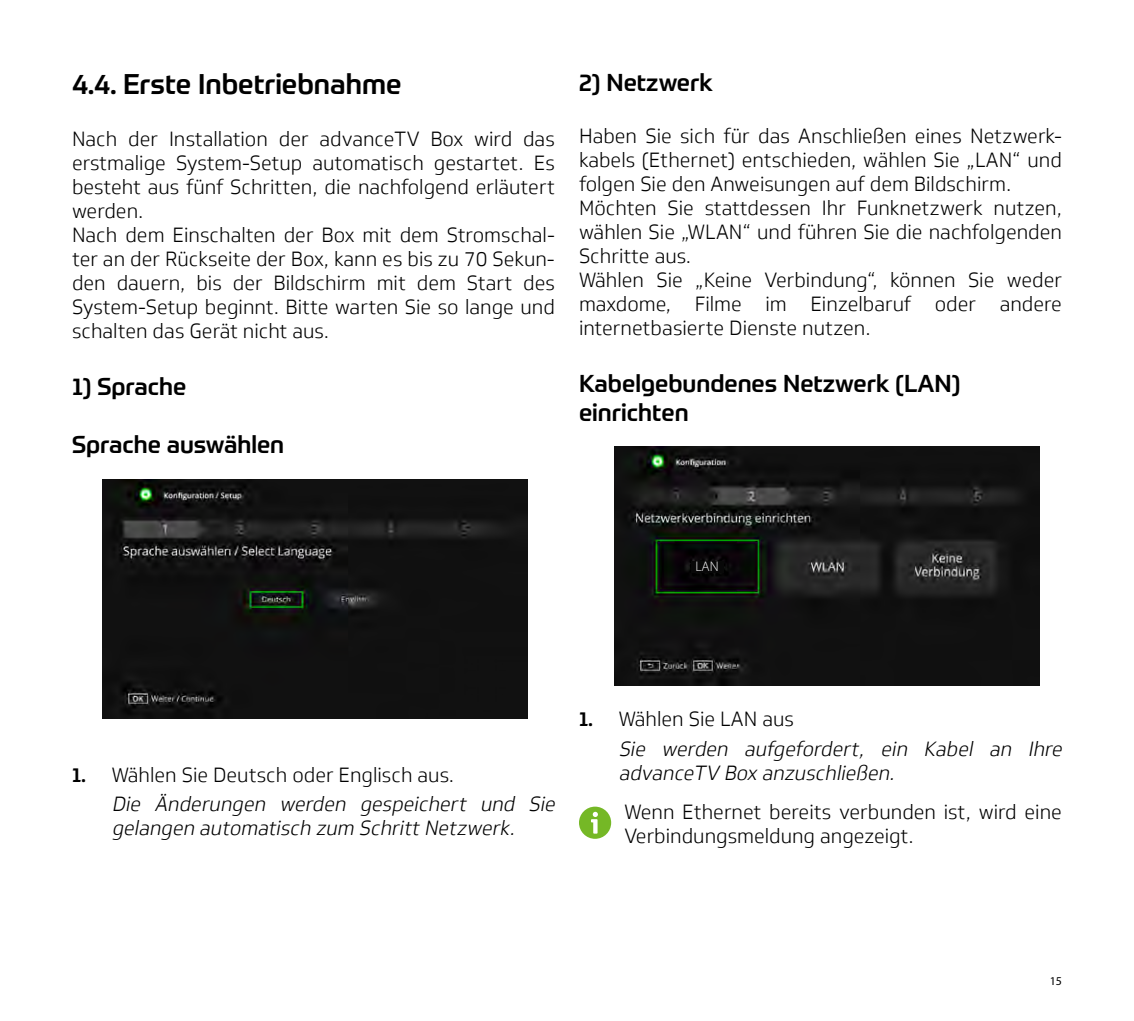
<style>
.page{position:relative;width:1134px;height:1021px;background:#fff}
.page>*{position:absolute;margin:0;border:0;box-sizing:border-box;transform-origin:0 0}
.t1{font:500 28px "Prometo";color:#000}
.t2{font:500 24px/28.8px "Prometo";color:#000}
.t3{font:300 20px/24px "Soleto";color:#000}
.t4{font:italic 300 20px/29.6px "Soleto";color:#000}
.t5{font:300 14px "Myriad Pro";color:#fff}
.t6{font:12px "Myriad Pro";color:#000}
.s1{font-family:"Prometo";font-weight:500;font-style:normal}
.s2{font-style:normal}
</style>
<div class="page">
<div style="left:579px;top:806px;width:32px;height:32px;background:#75b826;border-radius:50%"></div>
<svg style="left:591px;top:811px;width:7px;height:22px"></svg>
<img style="left:102px;top:479px;width:425px;height:239px">
<img style="left:614px;top:446px;width:425px;height:240px">
<div style="left:691px;top:560px;width:32px;height:12px;background:#080808"></div>
<h1 class="t1" style="left:72px;top:66px;width:331px">4.4. Erste Inbetriebnahme</h1>
<p class="t3" style="left:72px;top:127px;width:484px">Nach der Installation der advanceTV Box wird das erstmalige System-Setup automatisch gestartet. Es besteht aus fünf Schritten, die nachfolgend erläutert werden.<br>Nach dem Einschalten der Box mit dem Stromschal&shy;ter an der Rückseite der Box, kann es bis zu 70 Sekun&shy;den dauern, bis der Bildschirm mit dem Start des System-Setup beginnt. Bitte warten Sie so lange und schalten das Gerät nicht aus.</p>
<p class="t2" style="left:72px;top:372px;width:116px">1) Sprache</p>
<p class="t2" style="left:72px;top:429px;width:214px">Sprache auswählen</p>
<p class="t2" style="left:579px;top:67px;width:135px">2) Netzwerk</p>
<p class="t3" style="left:579px;top:124px;width:484px">Haben Sie sich für das Anschließen eines Netzwerk&shy;kabels (Ethernet) entschieden, wählen Sie „LAN“ und folgen Sie den Anweisungen auf dem Bildschirm.<br>Möchten Sie stattdessen Ihr Funknetzwerk nutzen, wählen Sie „WLAN“ und führen Sie die nachfolgenden Schritte aus.<br>Wählen Sie „Keine Verbindung“, können Sie weder maxdome, Filme im Einzelbaruf oder andere internetbasierte Dienste nutzen.</p>
<p class="t2" style="left:579px;top:369px;width:383px">Kabelgebundenes Netzwerk (LAN) einrichten</p>
<p class="t5" style="left:695px;top:558px;width:25px">LAN</p>
<p class="t4" style="left:112px;top:760px;width:449px;text-indent:-40px"><span class="s1">1.</span> <span class="s2">Wählen Sie Deutsch oder Englisch aus.<br></span>Die Änderungen werden gespeichert und Sie</p>
<p class="t4" style="left:112px;top:813px;width:409px">gelangen automatisch zum Schritt Netzwerk.</p>
<p class="t4" style="left:619px;top:704px;width:449px;text-indent:-40px"><span class="s1">1.</span> <span class="s2">Wählen Sie LAN aus<br></span>Sie werden aufgefordert, ein Kabel an Ihre</p>
<p class="t4" style="left:619px;top:758px;width:282px">advanceTV Box anzuschließen.</p>
<p class="t3" style="left:624px;top:800px;width:439px">Wenn Ethernet bereits verbunden ist, wird eine<br>Verbindungsmeldung angezeigt.</p>
<p class="t6" style="left:1050px;top:974px;width:14px">15</p>
</div>
